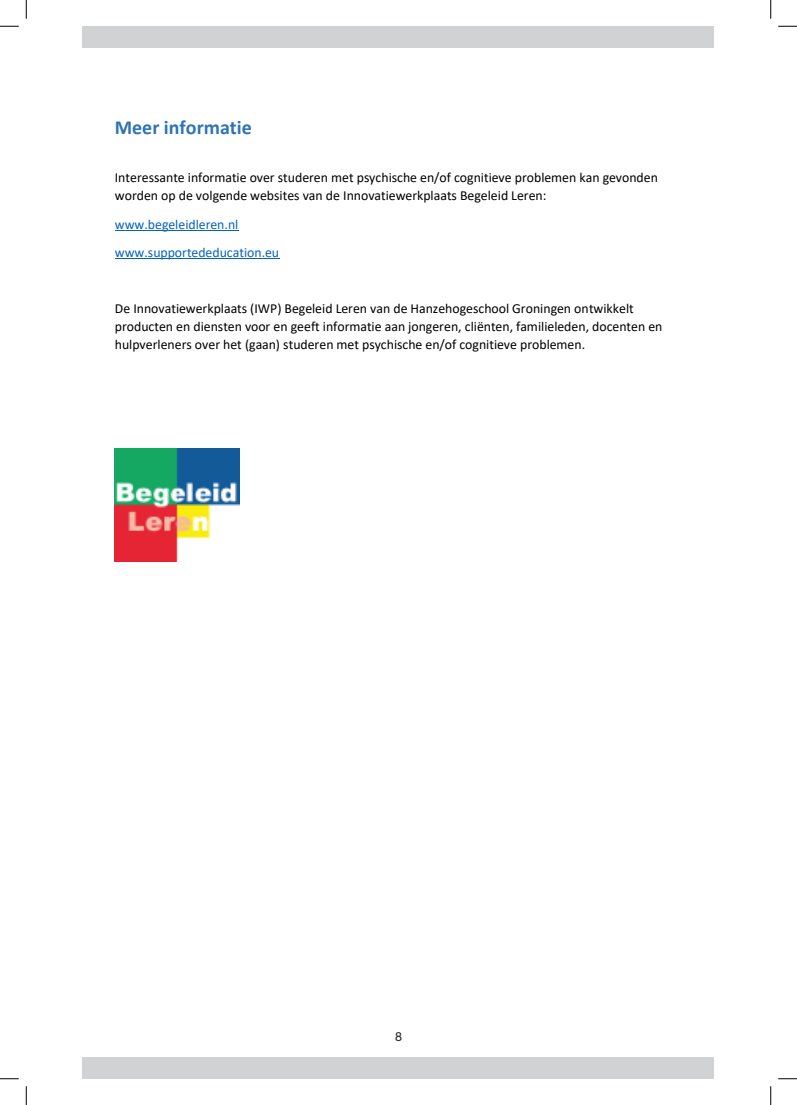
<style>
.page{position:relative;width:797px;height:1105px;background:#fff}
.page>*{position:absolute;margin:0;border:0;box-sizing:border-box;transform-origin:0 0}
.t1{font:700 20px "Calibri";color:#2e74b5}
.t2{font:13.75px/18.1px "Calibri";color:#000}
.t3{font:13.75px/28px "Calibri";color:#0563c1}
.t4{font:12.5px "Helvetica Neue LT Std";color:#231f20}
</style>
<div class="page">
<div style="left:83px;top:26px;width:631px;height:22px;background:#d1d2d4"></div>
<div style="left:83px;top:1057px;width:631px;height:22px;background:#d1d2d4"></div>
<hr style="left:115px;top:230px;width:123px;height:1px;background:#0563c1">
<hr style="left:115px;top:258px;width:164px;height:1px;background:#0563c1">
<img style="left:115px;top:449px;width:124px;height:113px">
<svg style="left:0;top:25px;width:19px;height:2px"></svg>
<svg style="left:778px;top:25px;width:19px;height:2px"></svg>
<svg style="left:0;top:1078px;width:19px;height:1px"></svg>
<svg style="left:778px;top:1078px;width:19px;height:1px"></svg>
<svg style="left:25px;top:0;width:2px;height:19px"></svg>
<svg style="left:25px;top:1086px;width:2px;height:19px"></svg>
<svg style="left:770px;top:0;width:1px;height:19px"></svg>
<svg style="left:770px;top:1086px;width:1px;height:19px"></svg>
<p class="t1" style="left:115px;top:113px;width:138px">Meer informatie</p>
<p class="t2" style="left:115px;top:168px;width:544px">Interessante informatie over studeren met psychische en/of cognitieve problemen kan gevonden worden op de volgende websites van de Innovatiewerkplaats Begeleid Leren:</p>
<p class="t3" style="left:115px;top:210px;width:166px">www.begeleidleren.nl www.supportededucation.eu</p>
<p class="t2" style="left:115px;top:299px;width:549px">De Innovatiewerkplaats (IWP) Begeleid Leren van de Hanzehogeschool Groningen ontwikkelt producten en diensten voor en geeft informatie aan jongeren, cliënten, familieleden, docenten en hulpverleners over het (gaan) studeren met psychische en/of cognitieve problemen.</p>
<p class="t4" style="left:395px;top:1029px;width:8px">8</p>
</div>
